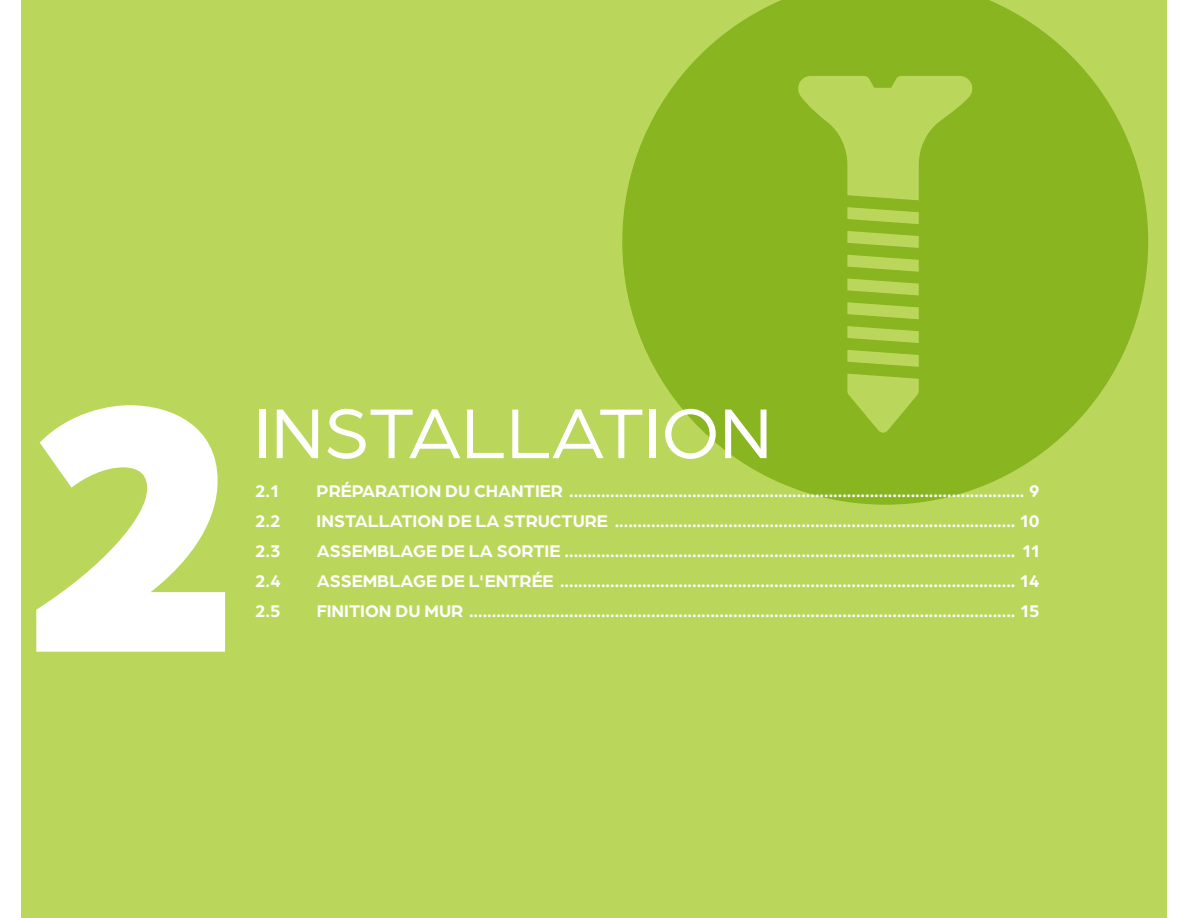
<style>
.page{position:relative;width:1188px;height:918px;background:#fff}
.page>*{position:absolute;margin:0;border:0;box-sizing:border-box;transform-origin:0 0}
.t1{font:900 374.7px "Arboria";color:#fff}
.t2{font:75px "Arboria";color:#fff}
.t3{font:700 18px "Arboria";color:#fff}
</style>
<div class="page">
<div style="left:21px;top:0;width:1146px;height:918px;background:#bbd75b"></div>
<svg style="left:622px;top:0;width:526px;height:505px;fill:#89b520"></svg>
<h1 class="t1" style="left:25px;top:257px;width:223px">2</h1>
<h2 class="t2" style="left:254px;top:384px;width:520px">INSTALLATION</h2>
<p class="t3" style="left:255px;top:479px;width:25px">2.1</p>
<p class="t3" style="left:317px;top:479px;width:725px">PRÉPARATION DU CHANTIER .................................................................................................... 9</p>
<p class="t3" style="left:255px;top:509px;width:27px">2.2</p>
<p class="t3" style="left:317px;top:509px;width:725px">INSTALLATION DE LA STRUCTURE ........................................................................................ 10</p>
<p class="t3" style="left:255px;top:539px;width:27px">2.3</p>
<p class="t3" style="left:317px;top:539px;width:725px">ASSEMBLAGE DE LA SORTIE ................................................................................................... 11</p>
<p class="t3" style="left:255px;top:569px;width:27px">2.4</p>
<p class="t3" style="left:317px;top:569px;width:725px">ASSEMBLAGE DE L'ENTRÉE .................................................................................................... 14</p>
<p class="t3" style="left:255px;top:599px;width:27px">2.5</p>
<p class="t3" style="left:317px;top:599px;width:724px">FINITION DU MUR ........................................................................................................................ 15</p>
</div>
